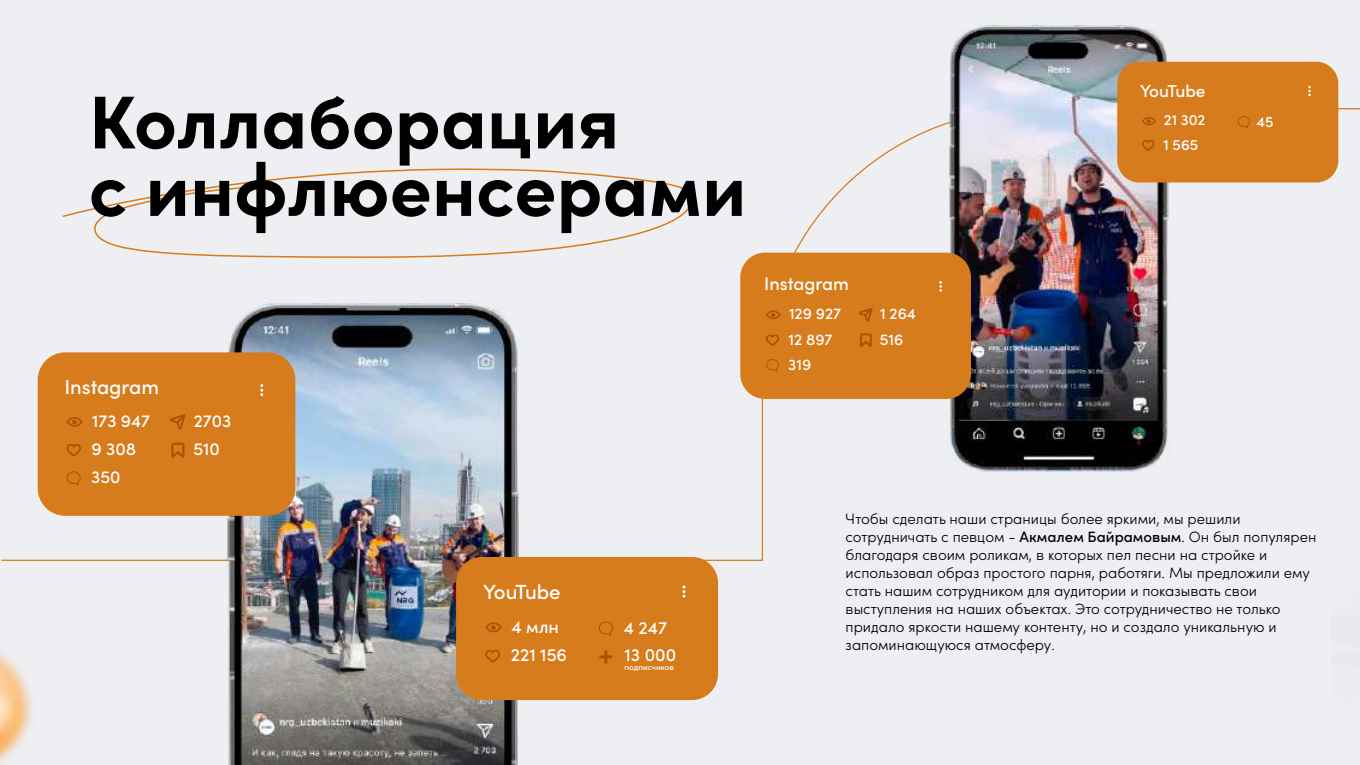
<style>
.page{position:relative;width:1360px;height:765px;background:#edeff3}
.page>*{position:absolute;margin:0;border:0;box-sizing:border-box;transform-origin:0 0}
.t1{font:700 75px/67.5px "Sofia Pro";color:#000}
.t2{font:500 31.5px "Sofia Pro";color:#aa5304}
.t3{font:500 20.5px "Sofia Pro";letter-spacing:-.045em;color:#fff}
.t4{font:500 20.25px "Sofia Pro";color:#fff}
.t5{font:500 18px "Sofia Pro";color:#fff}
.t6{font:500 17.75px/28.8px "Sofia Pro";color:#fff}
.t7{font:500 17.5px/28.2px "Sofia Pro";color:#fff}
.t8{font:500 17.25px "Sofia Pro";letter-spacing:-.045em;color:#fff}
.t9{font:500 15.75px/25.2px "Sofia Pro";color:#fff}
.t10{font:300 15px/18px "Sofia Pro";color:#000}
.t11{font:500 15px/24.2px "Sofia Pro";color:#fff}
.t12{font:500 8px "Sofia Pro";color:#fff}
.s1{font-weight:500}
</style>
<div class="page">
<svg style="left:183px;top:168px;width:1149px;height:393px"></svg>
<img style="left:130px;top:191px;width:85px;height:370px">
<img style="left:0;top:200px;width:130px;height:563px">
<img style="left:131px;top:279px;width:494px;height:486px">
<img style="left:854px;top:25px;width:405px;height:460px">
<img style="left:1332px;top:76px;width:28px;height:100px">
<div style="left:38px;top:352px;width:257px;height:164px;background:#d67c1c;border-radius:28px"></div>
<svg style="left:66px;top:417px;width:17px;height:10px"></svg>
<svg style="left:66px;top:444px;width:15px;height:13px"></svg>
<svg style="left:67px;top:471px;width:14px;height:14px"></svg>
<svg style="left:171px;top:442px;width:14px;height:16px"></svg>
<svg style="left:170px;top:414px;width:16px;height:16px"></svg>
<svg style="left:260px;top:384px;width:3px;height:12px"></svg>
<div style="left:740px;top:253px;width:231px;height:146px;background:#d67c1c;border-radius:25px"></div>
<svg style="left:766px;top:310px;width:15px;height:9px"></svg>
<svg style="left:766px;top:334px;width:13px;height:12px"></svg>
<svg style="left:766px;top:359px;width:13px;height:13px"></svg>
<svg style="left:860px;top:333px;width:12px;height:14px"></svg>
<svg style="left:859px;top:308px;width:14px;height:14px"></svg>
<svg style="left:939px;top:281px;width:3px;height:11px"></svg>
<div style="left:456px;top:557px;width:262px;height:143px;background:#d67c1c;border-radius:26px"></div>
<svg style="left:485px;top:622px;width:17px;height:10px"></svg>
<svg style="left:485px;top:650px;width:15px;height:13px"></svg>
<svg style="left:599px;top:622px;width:14px;height:14px"></svg>
<svg style="left:682px;top:586px;width:3px;height:12px"></svg>
<div style="left:1117px;top:62px;width:221px;height:120px;background:#d67c1c;border-radius:22px"></div>
<svg style="left:1142px;top:117px;width:14px;height:8px"></svg>
<svg style="left:1142px;top:140px;width:13px;height:11px"></svg>
<svg style="left:1238px;top:116px;width:12px;height:12px"></svg>
<svg style="left:1308px;top:86px;width:3px;height:10px"></svg>
<h1 class="t1" style="left:89px;top:98px;width:659px">Коллаборация<br>с инфлюенсерами</h1>
<h3 class="t4" style="left:64px;top:380px;width:96px">Instagram</h3>
<p class="t7" style="left:91px;top:409px;width:60px">173 947<br>9 308<br>350</p>
<p class="t7" style="left:193px;top:409px;width:39px">2703<br>510</p>
<h3 class="t3" style="left:483px;top:584px;width:79px">YouTube</h3>
<p class="t6" style="left:511px;top:614px;width:58px">4 млн<br>221 156</p>
<p class="t6" style="left:624px;top:617px;width:54px;line-height:26.8px">4 247<br>13 000</p>
<h2 class="t2" style="left:598px;top:643px;width:18px">+</h2>
<p class="t12" style="left:625px;top:664px;width:51px">подписчиков</p>
<p class="t5" style="left:764px;top:277px;width:86px">Instagram</p>
<p class="t9" style="left:788px;top:303px;width:55px">129 927<br>12 897<br>319</p>
<p class="t9" style="left:880px;top:303px;width:38px">1 264<br>516</p>
<p class="t8" style="left:1140px;top:85px;width:67px">YouTube</p>
<p class="t11" style="left:1163px;top:110px;width:43px">21 302<br>1 565</p>
<p class="t11" style="left:1257px;top:111px;width:19px">45</p>
<p class="t10" style="left:846px;top:511px;width:472px">Чтобы сделать наши страницы более яркими, мы решили сотрудничать с певцом - <span class="s1">Акмалем Байрамовым</span>. Он был популярен благодаря своим роликам, в которых пел песни на стройке и использовал образ простого парня, работяги. Мы предложили ему стать нашим сотрудником для аудитории и показывать свои выступления на наших объектах. Это сотрудничество не только придало яркости нашему контенту, но и создало уникальную и запоминающуюся атмосферу.</p>
</div>
